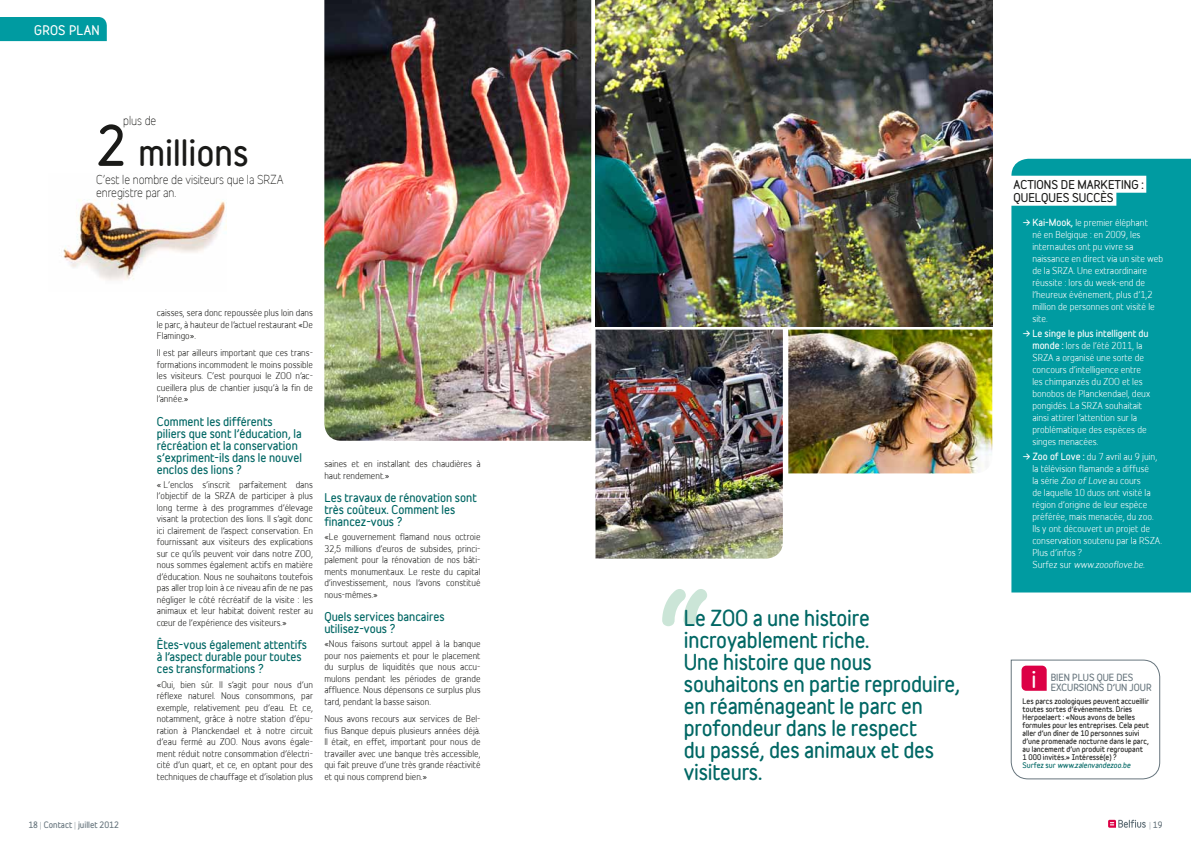
<style>
.page{position:relative;width:1191px;height:842px;background:#fff}
.page>*{position:absolute;margin:0;border:0;box-sizing:border-box;transform-origin:0 0}
.t1{font:700 33px "Belfius Alternative";color:#1a1a18}
.t2{font:700 21px "Belfius Alternative";color:#fff}
.t3{font:700 20px/22px "Belfius Alternative";letter-spacing:-.01em;color:#006764}
.t4{font:300 12px/13px "Belfius Alternative";letter-spacing:-.01em;color:#1a1a18}
.t5{font:700 12px "Belfius Alternative";color:#fff}
.t6{font:700 11px/12px "Belfius Alternative";color:#006764}
.t7{font:700 11px "Belfius Alternative";color:#1a1a18}
.t8{font:9px/12px "Belfius Alternative";color:#fff}
.t9{font:700 9px "Belfius Alternative";color:#67757d}
.t10{font:8.7px/11.5px "Belfius Alternative";color:#1a1a18;text-align:justify}
.t11{font:700 8px "Belfius Alternative";color:#67757d}
.t12{font:700 7px/8px "Belfius Normal";color:#1a1a18}
.s1{font-size:50px}
.s2{font-weight:700}
.s3{font-style:italic}
.s4{color:#006764}
.s5{font-style:italic;color:#006764}
.s6{font-weight:300}
</style>
<div class="page">
<svg style="left:1108px;top:820px;width:37px;height:8px"></svg>
<img style="left:324px;top:0;width:267px;height:441px">
<img style="left:595px;top:330px;width:188px;height:229px">
<img style="left:788px;top:330px;width:204px;height:143px">
<img style="left:595px;top:0;width:397px;height:326px">
<img style="left:63px;top:199px;width:163px;height:82px">
<svg style="left:1010px;top:659px;width:150px;height:121px"></svg>
<div style="left:1011px;top:159px;width:180px;height:433px;background:#009ba1"></div>
<div style="left:1011px;top:176px;width:135px;height:17px;background:#fff"></div>
<div style="left:1011px;top:189px;width:105px;height:17px;background:#fff"></div>
<svg style="left:662px;top:589px;width:45px;height:37px"></svg>
<div style="left:0;top:17px;width:107px;height:24px;background:#009ba1"></div>
<h3 class="t5" style="left:34px;top:21px;width:17px">Gros</h3>
<h3 class="t5" style="left:69px;top:21px;width:9px">plan</h3>
<h3 class="t4" style="left:123px;top:113px;width:35px">plus de</h3>
<h1 class="t1" style="left:96px;top:127px;width:154px"><span class="s1">2</span> millions</h1>
<h3 class="t4" style="left:96px;top:171px;width:189px">C’est le nombre de visiteurs que la SRZA enregistre par an.</h3>
<p class="t10" style="left:157px;top:306px;width:158px">caisses, sera donc repoussée plus loin dans le parc, à hauteur de l’actuel restaurant «De Flamingo».</p>
<p class="t10" style="left:157px;top:346px;width:158px">Il est par ailleurs important que ces trans&shy;formations incommodent le moins possible les visiteurs. C’est pourquoi le ZOO n’ac&shy;cueillera plus de chantier jusqu’à la fin de l’année.»</p>
<p class="t6" style="left:157px;top:415px;width:147px">Comment les différents piliers que sont l’éducation, la récréation et la conservation s’expriment-ils dans le nouvel enclos des lions ?</p>
<p class="t10" style="left:157px;top:478px;width:158px">« L’enclos s’inscrit parfaitement dans l’objectif de la SRZA de participer à plus long terme à des programmes d’élevage visant la protection des lions. Il s’agit donc ici clairement de l’aspect conservation. En fournissant aux visiteurs des explications sur ce qu’ils peuvent voir dans notre ZOO, nous sommes également actifs en matière d’éducation. Nous ne souhaitons toutefois pas aller trop loin à ce niveau afin de ne pas négliger le côté récréatif de la visite : les animaux et leur habitat doivent rester au cœur de l’expérience des visiteurs.»</p>
<p class="t6" style="left:157px;top:639px;width:152px">Êtes-vous également attentifs à l’aspect durable pour toutes ces transformations ?</p>
<p class="t10" style="left:157px;top:678px;width:158px">«Oui, bien sûr. Il s’agit pour nous d’un réflexe naturel. Nous consommons, par exemple, relativement peu d’eau. Et ce, notamment, grâce à notre station d’épu&shy;ration à Planckendael et à notre circuit d’eau fermé au ZOO. Nous avons égale&shy;ment réduit notre consommation d’électri&shy;cité d’un quart, et ce, en optant pour des techniques de chauffage et d’isolation plus</p>
<p class="t10" style="left:324px;top:457px;width:158px">saines et en installant des chaudières à haut rendement.»</p>
<p class="t6" style="left:324px;top:491px;width:154px">Les travaux de rénovation sont très coûteux. Comment les financez-vous ?</p>
<p class="t10" style="left:324px;top:530px;width:158px">«Le gouvernement flamand nous octroie 32,5 millions d’euros de subsides, princi&shy;palement pour la rénovation de nos bâti&shy;ments monumentaux. Le reste du capital d’investissement, nous l’avons constitué nous-mêmes.»</p>
<p class="t6" style="left:324px;top:610px;width:122px">Quels services bancaires utilisez-vous ?</p>
<p class="t10" style="left:324px;top:637px;width:158px">«Nous faisons surtout appel à la banque pour nos paiements et pour le placement du surplus de liquidités que nous accu&shy;mulons pendant les périodes de grande affluence. Nous dépensons ce surplus plus tard, pendant la basse saison.</p>
<p class="t10" style="left:324px;top:712px;width:158px">Nous avons recours aux services de Bel&shy;fius Banque depuis plusieurs années déjà.<br>Il était, en effet, important pour nous de travailler avec une banque très accessible, qui fait preuve d’une très grande réactivité et qui nous comprend bien.»</p>
<h3 class="t3" style="left:684px;top:606px;width:278px">Le ZOO a une histoire incroyablement riche.<br>Une histoire que nous souhaitons en partie reproduire, en réaménageant le parc en profondeur dans le respect<br>du passé, des animaux et des visiteurs.</h3>
<p class="t7" style="left:1013px;top:176px;width:28px">Actions</p>
<p class="t7" style="left:1061px;top:176px;width:25px">de marke</p>
<p class="t7" style="left:1114px;top:176px;width:13px">ting</p>
<p class="t7" style="left:1141px;top:176px;width:4px">:</p>
<p class="t7" style="left:1013px;top:189px;width:8px">quelques</p>
<p class="t7" style="left:1072px;top:189px;width:8px">succ</p>
<p class="t7" style="left:1100px;top:189px;width:13px">ès</p>
<p class="t8" style="left:1032px;top:215px;width:132px;text-indent:-10px"><span class="s2">→ Kai-Mook,</span> le premier éléphant<br>né en Belgique : en 2009, les internautes ont pu vivre sa naissance en direct via un site web de la SRZA. Une extraordinaire réussite : lors du week-end de l’heureux événement, plus d’1,2 million de personnes ont visité le site.</p>
<p class="t8" style="left:1032px;top:326px;width:119px;text-indent:-10px"><span class="s2">→ Le singe le plus intelligent du monde :</span> lors de l’été 2011, la<br>SRZA a organisé une sorte de concours d’intelligence entre les chimpanzés du ZOO et les bonobos de Planckendael, deux pongidés. La SRZA souhaitait ainsi attirer l’attention sur la problématique des espèces de singes menacées.</p>
<p class="t8" style="left:1032px;top:449px;width:131px;text-indent:-10px"><span class="s2">→ Zoo of Love :</span> du 7 avril au 9 juin, la télévision flamande a diffusé<br>la série <span class="s3">Zoo of Love</span> au cours<br>de laquelle 10 duos ont visité la région d’origine de leur espèce préférée, mais menacée, du zoo.<br>Ils y ont découvert un projet de conservation soutenu par la RSZA.<br>Plus d’infos ?<br>Surfez sur <span class="s3">www.zoooflove.be</span>.</p>
<h2 class="t2" style="left:1031px;top:663px;width:7px">i</h2>
<p class="t9" style="left:1050px;top:670px;width:11px">Bien</p>
<p class="t9" style="left:1072px;top:670px;width:7px">plus</p>
<p class="t9" style="left:1096px;top:670px;width:7px">que</p>
<p class="t9" style="left:1116px;top:670px;width:7px">des</p>
<p class="t9" style="left:1050px;top:680px;width:7px">excursions</p>
<p class="t9" style="left:1106px;top:680px;width:30px">d’un jour</p>
<p class="t12" style="left:1022px;top:697px;width:128px">Les parcs zoologiques peuvent accueillir toutes sortes d’événements. Dries Herpoelaert : «Nous avons de belles formules pour les entreprises. Cela peut aller d’un dîner de 10 personnes suivi d’une promenade nocturne dans le parc, au lancement d’un produit regroupant<br>1 000 invités.» Intéressé(e) ?<br><span class="s4">Surfez sur</span> <span class="s5">www.zalenvandezoo.be</span></p>
<p class="t11" style="left:28px;top:818px;width:92px">18 <span class="s6">|</span> Contact <span class="s6">|</span> juillet 2012</p>
<p class="t11" style="left:1149px;top:818px;width:15px"><span class="s6">|</span> 19</p>
</div>
